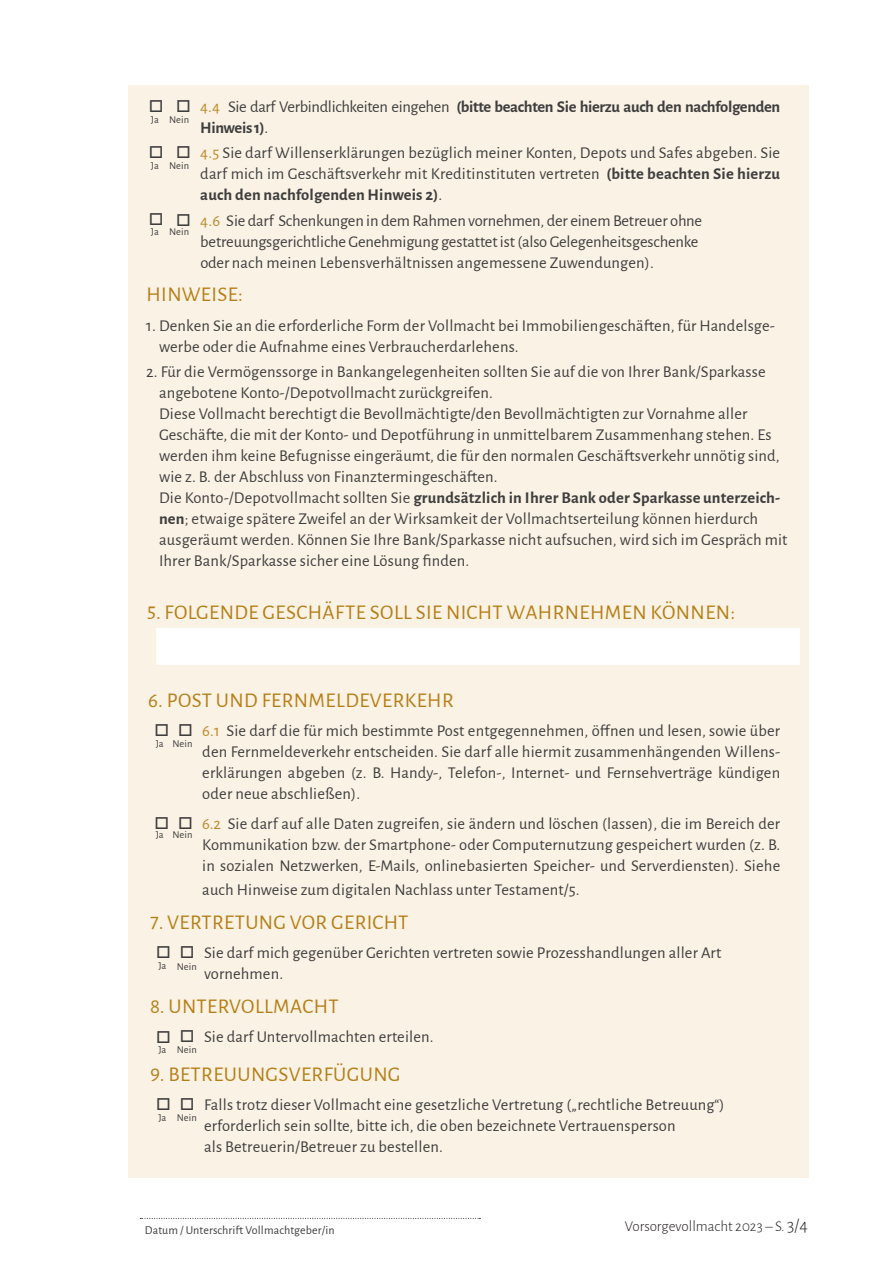
<style>
.page{position:relative;width:893px;height:1263px;background:#fff}
.page>*{position:absolute;margin:0;border:0;box-sizing:border-box;transform-origin:0 0}
.t1{font:21px "Alegreya Sans";letter-spacing:.02em;color:#b67e16}
.t2{font:16.5px/21px "Alegreya Sans";letter-spacing:.01em;color:#3e3e3f}
.t3{font:16.5px/21px "Alegreya Sans";letter-spacing:-.01em;color:#3e3e3f}
.t4{font:700 16.5px/21px "Alegreya Sans";letter-spacing:-.02em;color:#3e3e3f}
.t5{font:300 15px "Alegreya Sans";color:#231f20}
.t6{font:12px "Alegreya Sans";letter-spacing:.01em;color:#3e3e3f}
.t7{font:10.5px "Alegreya Sans";color:#3e3e3f}
.s1{font-weight:400;color:#bd882a}
.s2{font-weight:400}
.s3{color:#bd882a}
.s4{font-weight:700}
.s5{font-size:18px}
</style>
<div class="page">
<div style="left:128px;top:85px;width:681px;height:1092px;background:#faf2e4"></div>
<div style="left:156px;top:628px;width:644px;height:37px;background:#fff"></div>
<svg style="left:140px;top:1218px;width:340px;height:1px"></svg>
<p class="t4" style="left:200px;top:95px;width:581px"><span class="s1">4.4</span> <span class="s2">Sie darf Verbindlichkeiten eingehen</span> (bitte beachten Sie hierzu auch den nachfolgenden<br>Hinweis 1)<span class="s2">.</span></p>
<p class="t2" style="left:200px;top:142px;width:581px;text-align:justify"><span class="s3">4.5</span> Sie darf Willenserklärungen bezüglich meiner Konten, Depots und Safes abgeben. Sie darf mich im Geschäftsverkehr mit Kreditinstituten vertreten <span class="s4">(bitte beachten Sie hierzu auch den nachfolgenden Hinweis 2)</span>.</p>
<p class="t3" style="left:200px;top:209px;width:503px"><span class="s3">4.6</span> Sie darf Schenkungen in dem Rahmen vornehmen, der einem Betreuer ohne betreuungsgerichtliche Genehmigung gestattet ist (also Gelegenheitsgeschenke oder nach meinen Lebensverhältnissen angemessene Zuwendungen).</p>
<p class="t1" style="left:146px;top:280px;width:27px">Hinweis</p>
<p class="t1" style="left:228px;top:280px;width:17px">E:</p>
<p class="t2" style="left:159px;top:314px;width:617px;text-indent:-13px">1. Denken Sie an die erforderliche Form der Vollmacht bei I mmobiliengeschäften, für Handelsge&shy;werbe oder die Aufnahme eines Verbraucherdarlehens.</p>
<p class="t2" style="left:159px;top:360px;width:630px;text-indent:-13px">2. Für die Vermögenssorge in Bankangelegenheiten sollten Sie auf die von I hrer Bank/Sparkasse angebotene Konto-/Depotvollmacht zurückgreifen.<br>Diese Vollmacht berechtigt die Bevollmächtigte/den Bevollmächtigten zur Vornahme aller Geschäfte, die mit der Konto- und Depotführung in unmittelbarem Zusammenhang stehen. Es werden ihm keine Befugnisse eingeräumt, die für den normalen Geschäftsverkehr unnötig sind, wie z. B. der Abschluss von Finanztermingeschäften.<br>Die Konto-/Depotvollmacht sollten Sie <span class="s4">grundsätzlich in Ihrer Bank oder Sparkasse unterzeich&shy;nen</span>; etwaige spätere Zweifel an der Wirksamkeit der Vollmachtserteilung können hierdurch ausgeräumt werden. Können Sie I hre Bank/Sparkasse nicht aufsuchen, wird sich im Gespräch mit I hrer Bank/Sparkasse sicher eine Lösung finden.</p>
<p class="t7" style="left:151px;top:112px;width:40px">Ja Nein</p>
<p class="t7" style="left:151px;top:158px;width:40px">Ja Nein</p>
<p class="t7" style="left:151px;top:224px;width:40px">Ja Nein</p>
<p class="t1" style="left:147px;top:597px;width:590px">5. Folgende Geschäfte soll sie nicht wahrnehmen können:</p>
<p class="t1" style="left:148px;top:685px;width:210px">6. Post und Fernmeldeverke</p>
<p class="t1" style="left:427px;top:685px;width:23px">hr</p>
<p class="t2" style="left:202px;top:719px;width:579px;text-align:justify"><span class="s3">6.1</span> Sie darf die für mich bestimmte Post entgegennehmen, öffnen und lesen, sowie über den Fernmeldeverkehr entscheiden. Sie darf alle hiermit zusammenhängenden Willens&shy;erklärungen abgeben (z. B. Handy-, Telefon-, Internet- und Fernsehverträge kündigen oder neue abschließen).</p>
<p class="t2" style="left:202px;top:812px;width:579px;text-align:justify"><span class="s3">6.2</span> Sie darf auf alle Daten zugreifen, sie ändern und löschen (lassen), die im Bereich der Kommunikation bzw. der Smartphone- oder Computernutzung gespeichert wurden (z. B. in sozialen Netzwerken, E-Mails, onlinebasierten Speicher- und Serverdiensten). Siehe</p>
<p class="t2" style="left:202px;top:878px;width:379px">auch Hinweise zum digitalen Nachlass unter Testament/5.</p>
<p class="t7" style="left:156px;top:737px;width:38px">Ja Nein</p>
<p class="t7" style="left:156px;top:827px;width:38px">Ja Nein</p>
<p class="t1" style="left:150px;top:907px;width:153px">7. Vertretung vor</p>
<p class="t1" style="left:331px;top:907px;width:79px">Gericht</p>
<p class="t2" style="left:204px;top:941px;width:519px">Sie darf mich gegenüber Gerichten vertreten sowie Prozesshandlungen aller Art vornehmen.</p>
<p class="t1" style="left:150px;top:992px;width:70px">8. Untervo</p>
<p class="t1" style="left:255px;top:992px;width:85px">llmacht</p>
<p class="t2" style="left:204px;top:1026px;width:231px">Sie darf Untervollmachten erteilen.</p>
<p class="t1" style="left:150px;top:1060px;width:64px">9. Betreuu</p>
<p class="t1" style="left:251px;top:1060px;width:148px">ngsverfügu ng</p>
<p class="t2" style="left:204px;top:1094px;width:522px">Falls trotz dieser Vollmacht eine gesetzliche Vertretung („rechtliche Betreuung“) erforderlich sein sollte, bitte ich, die oben bezeichnete Vertrauensperson<br>als Betreuerin/Betreuer zu bestellen.</p>
<p class="t7" style="left:158px;top:959px;width:40px">Ja Nein</p>
<p class="t7" style="left:158px;top:1042px;width:40px">Ja Nein</p>
<p class="t7" style="left:158px;top:1110px;width:40px">Ja Nein</p>
<p class="t6" style="left:145px;top:1222px;width:191px">Datum / Unterschrift Vollmachtgeber/in</p>
<p class="t5" style="left:625px;top:1216px;width:185px">Vorsorgevollmacht 2023 – S. <span class="s5">3/4</span></p>
</div>
